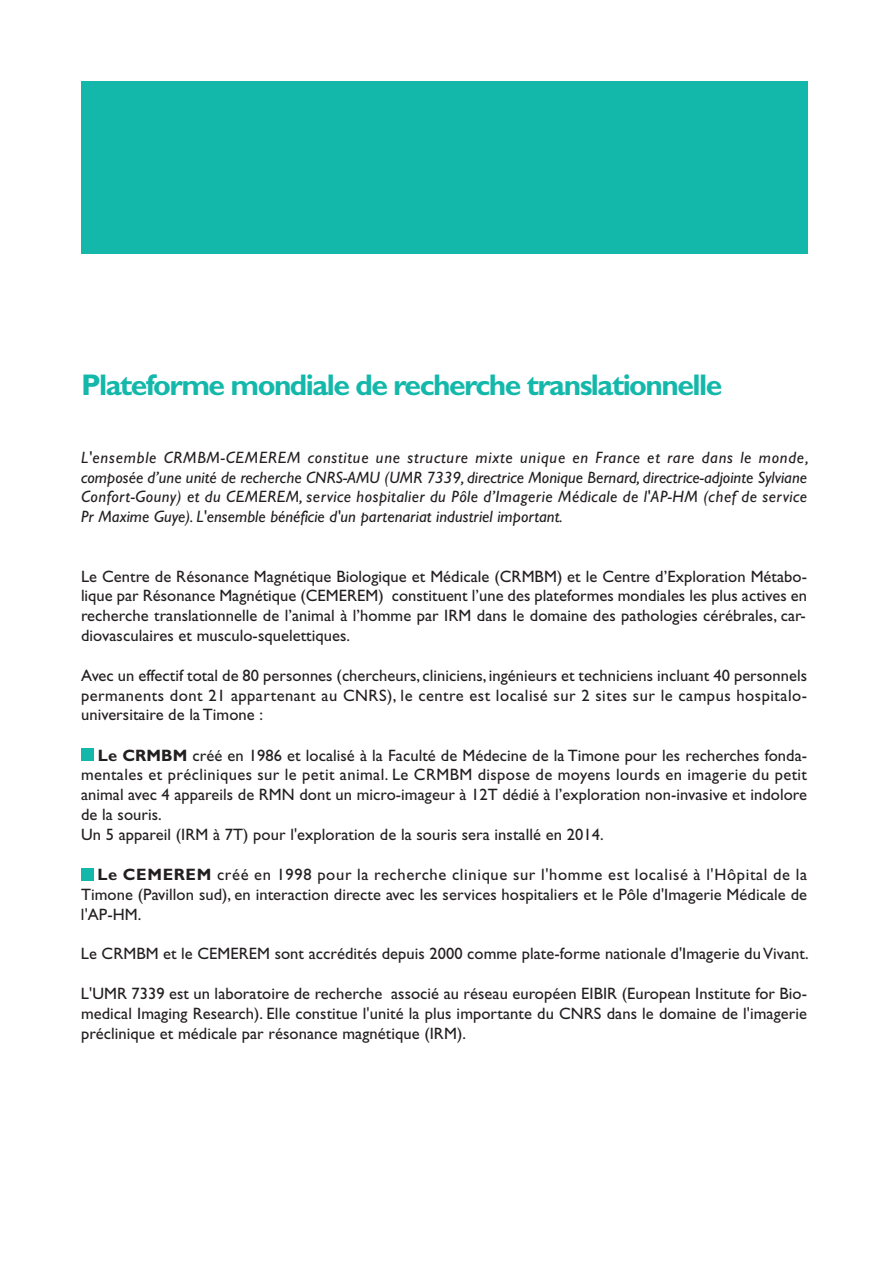
<style>
.page{position:relative;width:893px;height:1263px;background:#fff}
.page>*{position:absolute;margin:0;border:0;box-sizing:border-box;transform-origin:0 0}
.t1{font:700 30px "Gill Sans";letter-spacing:-.05em;color:#14b8aa}
.t2{font:16.5px/19.8px "Gill Sans";letter-spacing:.005em;color:#231f20;text-align:justify}
.t3{font:italic 16.5px/19.8px "Gill Sans";letter-spacing:.005em;color:#231f20;text-align:justify}
.s1{font-weight:700}
</style>
<div class="page">
<div style="left:81px;top:749px;width:12px;height:12px;background:#14b8aa"></div>
<div style="left:81px;top:868px;width:12px;height:12px;background:#14b8aa"></div>
<div style="left:81px;top:82px;width:726px;height:172px;background:#14b8aa"></div>
<h1 class="t1" style="left:81px;top:373px;width:643px">Plateforme mondiale de recherche translationnelle</h1>
<p class="t3" style="left:81px;top:449px;width:729px">L'ensemble CRMBM-CEMEREM constitue une structure mixte unique en France et rare dans le monde, composée d’une unité de recherche CNRS-AMU (UMR 7339, directrice Monique Bernard, directrice-adjointe Sylviane Confort-Gouny) et du CEMEREM, service hospitalier du Pôle d’Imagerie Médicale de l'AP-HM (chef de service Pr Maxime Guye). L'ensemble bénéficie d'un partenariat industriel important.</p>
<p class="t2" style="left:81px;top:568px;width:728px">Le Centre de Résonance Magnétique Biologique et Médicale (CRMBM) et le Centre d’Exploration Métabo&shy;lique par Résonance Magnétique (CEMEREM) constituent l’une des plateformes mondiales les plus actives en recherche translationnelle de l’animal à l’homme par IRM dans le domaine des pathologies cérébrales, car&shy;diovasculaires et musculo-squelettiques.</p>
<p class="t2" style="left:81px;top:667px;width:728px">Avec un effectif total de 80 personnes (chercheurs, cliniciens, ingénieurs et techniciens incluant 40 personnels permanents dont 21 appartenant au CNRS), le centre est localisé sur 2 sites sur le campus hospitalo&shy;universitaire de la Timone :</p>
<p class="t2" style="left:81px;top:747px;width:728px;text-align:left;text-indent:17px"><span class="s1">Le CRMBM</span> créé en 1986 et localisé à la Faculté de Médecine de la Timone pour les recherches fonda&shy;mentales et précliniques sur le petit animal. Le CRMBM dispose de moyens lourds en imagerie du petit animal avec 4 appareils de RMN dont un micro-imageur à 12T dédié à l’exploration non-invasive et indolore de la souris.<br>Un 5 appareil (IRM à 7T) pour l'exploration de la souris sera installé en 2014.</p>
<p class="t2" style="left:81px;top:866px;width:728px;text-indent:16px"><span class="s1">Le CEMEREM</span> créé en 1998 pour la recherche clinique sur l'homme est localisé à l'Hôpital de la Timone (Pavillon sud), en interaction directe avec les services hospitaliers et le Pôle d'Imagerie Médicale de l'AP-HM.</p>
<p class="t2" style="left:81px;top:945px;width:729px">Le CRMBM et le CEMEREM sont accrédités depuis 2000 comme plate-forme nationale d'Imagerie duVivant.</p>
<p class="t2" style="left:81px;top:985px;width:728px">L'UMR 7339 est un laboratoire de recherche associé au réseau européen EIBIR (European Institute for Bio&shy;medical Imaging Research). Elle constitue l'unité la plus importante du CNRS dans le domaine de l'imagerie préclinique et médicale par résonance magnétique (IRM).</p>
</div>
